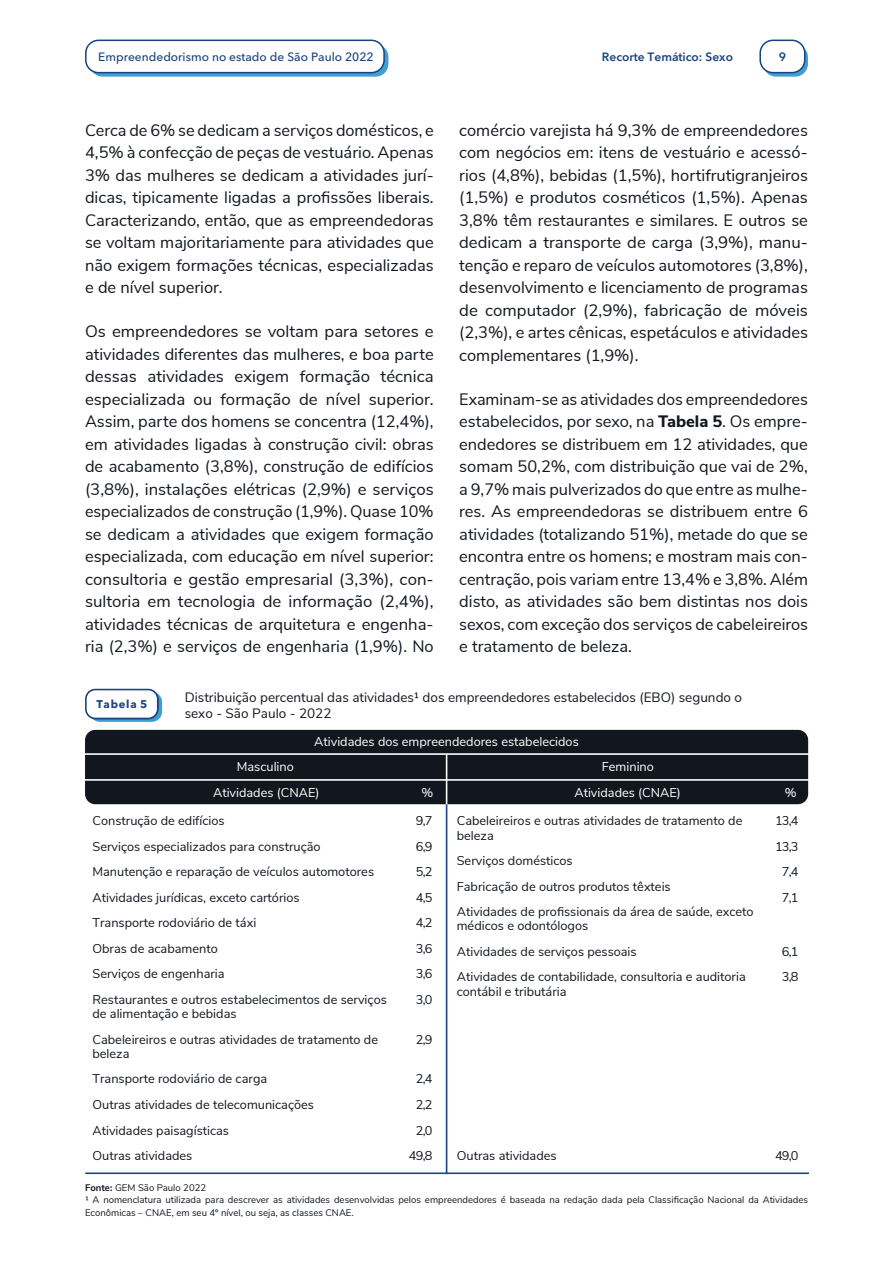
<style>
.page{position:relative;width:893px;height:1263px;background:#fff}
.page>*{position:absolute;margin:0;border:0;box-sizing:border-box;transform-origin:0 0}
.t1{font:16.5px/22.5px "Nunito Sans";color:#12171f;text-align:justify}
.t2{font:13.5px/15.9px "Nunito Sans";color:#12171f}
.t3{font:12.75px/25.5px "Nunito Sans";color:#12171f}
.t4{font:12.75px "Nunito Sans";color:#fff}
.t5{font:500 12px "Avenir Next LT Pro";color:#18437e}
.t6{font:600 12px "Avenir Next LT Pro";color:#18437e}
.t7{font:700 11.1px "Avenir Next LT Pro";letter-spacing:.07em;color:#1c4381}
.t8{font:9.6px/12.8px "Nunito Sans";color:#12171f}
.s1{font-weight:800}
.s2{font-weight:700}
</style>
<div class="page">
<svg style="left:763px;top:44px;width:45px;height:33px"></svg>
<div style="left:90px;top:44px;width:298px;height:33px;background:linear-gradient(to right,#409fd2,#409fd2);border-radius:13px"></div>
<div style="left:760px;top:40px;width:45px;height:33px;background:#fff;border-radius:13px"></div>
<div style="left:759px;top:40px;width:46px;height:33px;border:2px solid #18437e;border-radius:13px"></div>
<div style="left:86px;top:40px;width:298px;height:33px;background:#fff;border-radius:13px"></div>
<div style="left:85px;top:40px;width:300px;height:33px;border:2px solid #18437e;border-radius:13px"></div>
<div style="left:85px;top:730px;width:723px;height:74px;background:#12171f"></div>
<hr style="left:85px;top:753px;width:723px;height:2px;background:#fff">
<hr style="left:85px;top:779px;width:723px;height:2px;background:#fff">
<hr style="left:86px;top:1172px;width:722px;height:2px;background:#1c4381">
<svg style="left:90px;top:692px;width:72px;height:30px"></svg>
<svg style="left:85px;top:689px;width:73px;height:30px"></svg>
<hr style="left:446px;top:754px;width:1px;height:50px;background:#fff">
<hr style="left:446px;top:805px;width:1px;height:368px;background:#1c4381">
<p class="t5" style="left:98px;top:47px;width:277px">Empreendedorismo no estado de São Paulo 2022</p>
<p class="t6" style="left:602px;top:47px;width:133px">Recorte Temático: Sexo</p>
<p class="t6" style="left:779px;top:47px;width:9px">9</p>
<p class="t1" style="left:85px;top:118px;width:350px">Cerca de 6% se dedicam a serviços domésticos, e 4,5% à confecção de peças de vestuário. Apenas 3% das mulheres se dedicam a atividades jurí&shy;dicas, tipicamente ligadas a profissões liberais.<br>Caracterizando, então, que as empreendedoras se voltam majoritariamente para atividades que não exigem formações técnicas, especializadas e de nível superior.</p>
<p class="t1" style="left:85px;top:319px;width:350px">Os empreendedores se voltam para setores e atividades diferentes das mulheres, e boa parte dessas atividades exigem formação técnica especializada ou formação de nível superior.<br>Assim, parte dos homens se concentra (12,4%), em atividades ligadas à construção civil: obras de acabamento (3,8%), construção de edifícios (3,8%), instalações elétricas (2,9%) e serviços especializados de construção (1,9%). Quase 10% se dedicam a atividades que exigem formação especializada, com educação em nível superior: consultoria e gestão empresarial (3,3%), con&shy;sultoria em tecnologia de informação (2,4%), atividades técnicas de arquitetura e engenha&shy;ria (2,3%) e serviços de engenharia (1,9%). No</p>
<p class="t1" style="left:459px;top:118px;width:350px">comércio varejista há 9,3% de empreendedores com negócios em: itens de vestuário e acessó&shy;rios (4,8%), bebidas (1,5%), hortifrutigranjeiros (1,5%) e produtos cosméticos (1,5%). Apenas 3,8% têm restaurantes e similares. E outros se dedicam a transporte de carga (3,9%), manu&shy;tenção e reparo de veículos automotores (3,8%), desenvolvimento e licenciamento de programas de computador (2,9%), fabricação de móveis (2,3%), e artes cênicas, espetáculos e atividades complementares (1,9%).</p>
<p class="t1" style="left:459px;top:386px;width:350px">Examinam-se as atividades dos empreendedores estabelecidos, por sexo, na <span class="s1">Tabela 5</span>. Os empre&shy;endedores se distribuem em 12 atividades, que somam 50,2%, com distribuição que vai de 2%, a 9,7% mais pulverizados do que entre as mulhe&shy;res. As empreendedoras se distribuem entre 6 atividades (totalizando 51%), metade do que se encontra entre os homens; e mostram mais con&shy;centração, pois variam entre 13,4% e 3,8%. Além disto, as atividades são bem distintas nos dois sexos, com exceção dos serviços de cabeleireiros e tratamento de beleza.</p>
<p class="t2" style="left:185px;top:688px;width:559px">Distribuição percentual das atividades¹ dos empreendedores estabelecidos (EBO) segundo o sexo - São Paulo - 2022</p>
<p class="t4" style="left:314px;top:732px;width:266px">Atividades dos empreendedores estabelecidos</p>
<p class="t4" style="left:602px;top:757px;width:54px">Feminino</p>
<p class="t4" style="left:213px;top:783px;width:108px">Atividades (CNAE)</p>
<p class="t4" style="left:421px;top:783px;width:13px">%</p>
<p class="t4" style="left:574px;top:783px;width:108px">Atividades (CNAE)</p>
<p class="t4" style="left:785px;top:783px;width:13px">%</p>
<p class="t7" style="left:96px;top:695px;width:53px">Tabela 5</p>
<p class="t4" style="left:237px;top:757px;width:59px">Masculino</p>
<p class="t3" style="left:92px;top:807px;width:296px">Construção de edifícios<br>Serviços especializados para construção Manutenção e reparação de veículos automotores Atividades jurídicas, exceto cartórios<br>Transporte rodoviário de táxi<br>Obras de acabamento<br>Serviços de engenharia<br>Restaurantes e outros estabelecimentos de serviços</p>
<p class="t3" style="left:92px;top:1000px;width:287px">de alimentação e bebidas<br>Cabeleireiros e outras atividades de tratamento de</p>
<p class="t3" style="left:92px;top:1040px;width:223px">beleza<br>Transporte rodoviário de carga<br>Outras atividades de telecomunicações<br>Atividades paisagísticas<br>Outras atividades</p>
<p class="t3" style="left:416px;top:807px;width:18px;text-align:justify">9,7<br>6,9<br>5,2<br>4,5<br>4,2<br>3,6<br>3,6<br>3,0</p>
<p class="t3" style="left:416px;top:1026px;width:18px">2,9</p>
<p class="t3" style="left:409px;top:1065px;width:25px;text-align:center">2,4<br>2,2<br>2,0<br>49,8</p>
<p class="t3" style="left:457px;top:813px;width:287px;line-height:14.4px">Cabeleireiros e outras atividades de tratamento de beleza</p>
<p class="t3" style="left:457px;top:847px;width:298px">Serviços domésticos<br>Fabricação de outros produtos têxteis<br>Atividades de profissionais da área de saúde, exceto</p>
<p class="t3" style="left:457px;top:912px;width:291px">médicos e odontólogos<br>Atividades de serviços pessoais<br>Atividades de contabilidade, consultoria e auditoria</p>
<p class="t3" style="left:457px;top:978px;width:111px">contábil e tributária</p>
<p class="t3" style="left:775px;top:807px;width:25px;text-align:center">13,4<br>13,3<br>7,4<br>7,1</p>
<p class="t3" style="left:782px;top:938px;width:18px">6,1<br>3,8</p>
<p class="t3" style="left:457px;top:1142px;width:101px">Outras atividades</p>
<p class="t3" style="left:775px;top:1142px;width:25px">49,0</p>
<p class="t8" style="left:85px;top:1180px;width:725px"><span class="s2">Fonte:</span> GEM São Paulo 2022<br>¹ A nomenclatura utilizada para descrever as atividades desenvolvidas pelos empreendedores é baseada na redação dada pela Classificação Nacional da Atividades<br>Econômicas – CNAE, em seu 4º nível, ou seja, as classes CNAE.</p>
</div>
